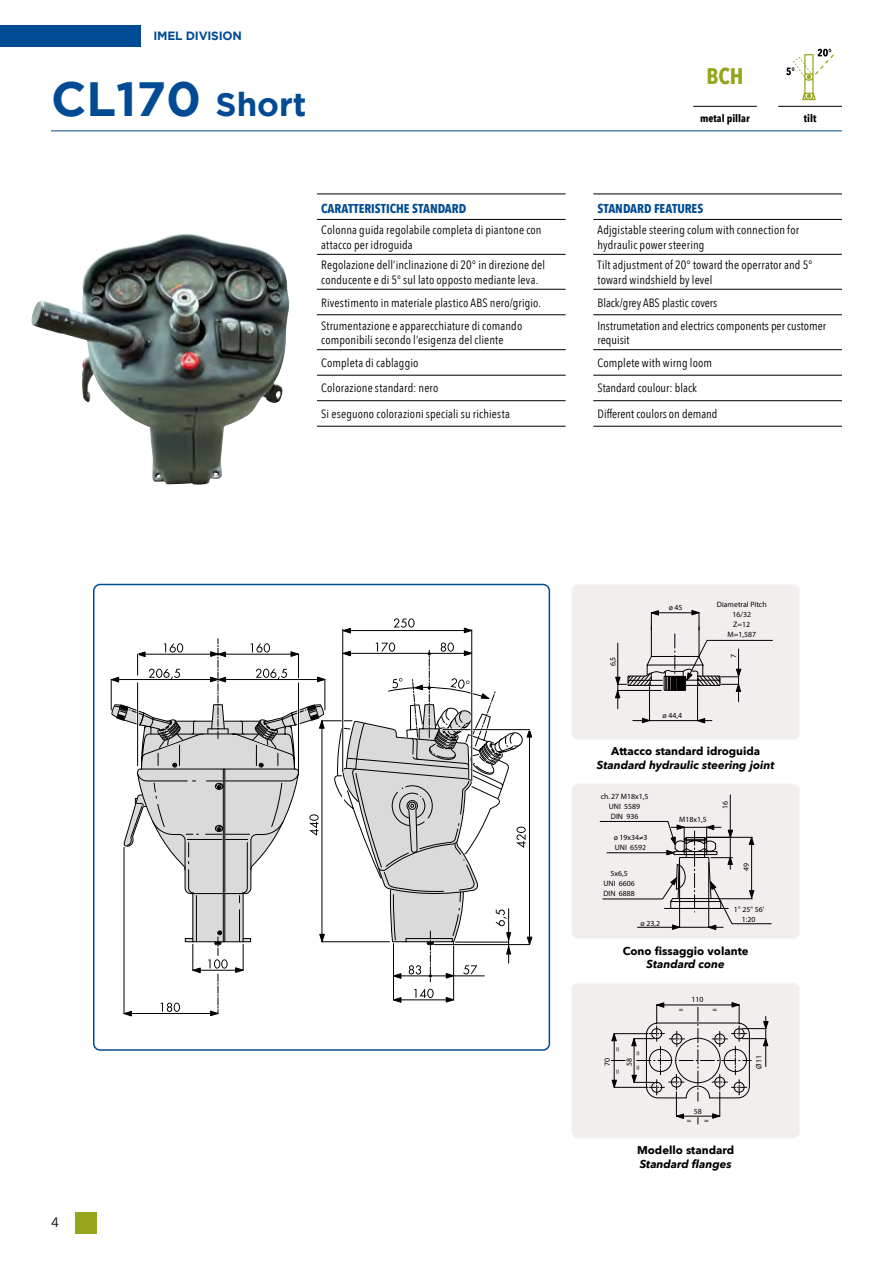
<style>
.page{position:relative;width:893px;height:1263px;background:#fff}
.page>*{position:absolute;margin:0;border:0;box-sizing:border-box;transform-origin:0 0}
.t1{font:700 48px "Gotham";color:#004b93}
.t2{font:700 22.5px "Avenir Next Condensed";color:#96a61c}
.t3{font:13.5px "Avenir Next";color:#000}
.t4{font:700 12.75px "Avenir Next Condensed";color:#004b93}
.t5{font:12px/14.4px "Avenir Next Condensed";letter-spacing:.01em;color:#000}
.t6{font:700 12px "Gotham";letter-spacing:-.02em;color:#004b93}
.t7{font:700 11.25px "Avenir Next";color:#000}
.t8{font:italic 700 11.25px "Avenir Next";color:#000}
.t9{font:700 10.5px "Avenir Next Condensed";color:#000}
.t10{font:7.8px/9.9px "Myriad Pro";color:#000;text-align:center}
.s1{font-size:33px}
</style>
<div class="page">
<div style="left:75px;top:1212px;width:22px;height:21px;background:#96a61c"></div>
<div style="left:0;top:26px;width:141px;height:21px;background:#004b93"></div>
<hr style="left:51px;top:130px;width:791px;height:1px;background:#004b93">
<hr style="left:317px;top:194px;width:249px;height:1px;background:#000">
<hr style="left:593px;top:194px;width:249px;height:1px;background:#000">
<hr style="left:317px;top:219px;width:249px;height:1px;background:#000">
<hr style="left:593px;top:219px;width:249px;height:1px;background:#000">
<hr style="left:317px;top:254px;width:249px;height:1px;background:#000">
<hr style="left:593px;top:254px;width:249px;height:1px;background:#000">
<hr style="left:317px;top:289px;width:249px;height:1px;background:#000">
<hr style="left:593px;top:289px;width:249px;height:1px;background:#000">
<hr style="left:317px;top:314px;width:249px;height:1px;background:#000">
<hr style="left:593px;top:314px;width:249px;height:1px;background:#000">
<hr style="left:317px;top:349px;width:249px;height:1px;background:#000">
<hr style="left:593px;top:349px;width:249px;height:1px;background:#000">
<hr style="left:317px;top:375px;width:249px;height:1px;background:#000">
<hr style="left:593px;top:375px;width:249px;height:1px;background:#000">
<hr style="left:317px;top:400px;width:249px;height:1px;background:#000">
<hr style="left:593px;top:400px;width:249px;height:1px;background:#000">
<hr style="left:317px;top:426px;width:249px;height:1px;background:#000">
<hr style="left:593px;top:426px;width:249px;height:1px;background:#000">
<hr style="left:693px;top:106px;width:64px;height:1px;background:#000">
<hr style="left:778px;top:106px;width:64px;height:1px;background:#000">
<svg style="left:786px;top:49px;width:48px;height:51px"></svg>
<img style="left:31px;top:234px;width:258px;height:251px">
<svg style="left:218px;top:638px;width:255px;height:305px"></svg>
<hr style="left:297px;top:654px;width:3px;height:112px;background:#fff">
<hr style="left:138px;top:654px;width:80px;height:1px;background:#000">
<hr style="left:137px;top:683px;width:1px;height:83px;background:#000">
<svg style="left:137px;top:643px;width:46px;height:36px"></svg>
<hr style="left:111px;top:679px;width:107px;height:1px;background:#000">
<svg style="left:110px;top:677px;width:9px;height:5px"></svg>
<hr style="left:111px;top:679px;width:1px;height:31px;background:#000">
<svg style="left:112px;top:704px;width:213px;height:312px"></svg>
<hr style="left:322px;top:720px;width:30px;height:1px;background:#000">
<svg style="left:334px;top:678px;width:198px;height:325px"></svg>
<hr style="left:218px;top:679px;width:107px;height:1px;background:#000">
<svg style="left:317px;top:677px;width:9px;height:5px"></svg>
<svg style="left:210px;top:677px;width:16px;height:5px"></svg>
<hr style="left:298px;top:683px;width:1px;height:89px;background:#000">
<hr style="left:325px;top:679px;width:1px;height:31px;background:#000">
<hr style="left:471px;top:652px;width:2px;height:129px;background:#fff">
<hr style="left:342px;top:652px;width:2px;height:120px;background:#fff">
<hr style="left:471px;top:630px;width:1px;height:151px;background:#000">
<hr style="left:342px;top:629px;width:1px;height:143px;background:#000">
<svg style="left:376px;top:642px;width:19px;height:10px"></svg>
<hr style="left:343px;top:653px;width:129px;height:1px;background:#000">
<svg style="left:464px;top:650px;width:9px;height:6px"></svg>
<svg style="left:342px;top:651px;width:9px;height:5px"></svg>
<svg style="left:427px;top:652px;width:4px;height:4px"></svg>
<hr style="left:343px;top:630px;width:129px;height:1px;background:#000">
<svg style="left:464px;top:628px;width:9px;height:5px"></svg>
<svg style="left:342px;top:628px;width:9px;height:5px"></svg>
<svg style="left:394px;top:618px;width:21px;height:10px"></svg>
<svg style="left:441px;top:642px;width:13px;height:10px"></svg>
<hr style="left:218px;top:654px;width:80px;height:1px;background:#000">
<svg style="left:250px;top:643px;width:49px;height:36px"></svg>
<svg style="left:210px;top:651px;width:16px;height:6px"></svg>
<div style="left:93px;top:584px;width:457px;height:467px;border:2px solid #004b93;border-radius:6px"></div>
<div style="left:572px;top:584px;width:228px;height:155px;background:#f2eeed;border-radius:6px"></div>
<svg style="left:633px;top:718px;width:17px;height:5px"></svg>
<hr style="left:697px;top:687px;width:1px;height:34px;background:#000">
<hr style="left:649px;top:687px;width:1px;height:34px;background:#000">
<hr style="left:649px;top:720px;width:49px;height:1px;background:#000">
<svg style="left:697px;top:718px;width:15px;height:5px"></svg>
<svg style="left:615px;top:610px;width:158px;height:99px"></svg>
<div style="left:571px;top:584px;width:229px;height:156px;border:1px solid #f8f5f5;border-radius:6px"></div>
<div style="left:572px;top:784px;width:228px;height:155px;background:#f2eeed;border-radius:6px"></div>
<hr style="left:730px;top:795px;width:1px;height:42px;background:#000">
<div style="left:571px;top:783px;width:229px;height:156px;border:1px solid #f8f5f5;border-radius:6px"></div>
<div style="left:572px;top:983px;width:228px;height:155px;background:#f2eeed;border-radius:6px"></div>
<hr style="left:614px;top:1033px;width:34px;height:1px;background:#000">
<hr style="left:614px;top:1087px;width:34px;height:1px;background:#000">
<hr style="left:614px;top:1034px;width:1px;height:53px;background:#000">
<svg style="left:612px;top:1080px;width:5px;height:8px"></svg>
<svg style="left:611px;top:1033px;width:6px;height:8px"></svg>
<svg style="left:611px;top:1060px;width:14px;height:1px"></svg>
<div style="left:571px;top:983px;width:229px;height:155px;border:1px solid #f8f5f5;border-radius:6px"></div>
<svg style="left:600px;top:821px;width:171px;height:109px"></svg>
<svg style="left:631px;top:1002px;width:137px;height:122px"></svg>
<p class="t6" style="left:153px;top:29px;width:90px">IMEL DIVISION</p>
<h1 class="t1" style="left:51px;top:71px;width:257px">CL170 <span class="s1">Short</span></h1>
<h2 class="t2" style="left:706px;top:62px;width:39px">BCH</h2>
<p class="t9" style="left:700px;top:112px;width:51px">metal pillar</p>
<p class="t9" style="left:804px;top:112px;width:14px">tilt</p>
<p class="t4" style="left:321px;top:201px;width:147px">CARATTERISTICHE STANDARD</p>
<p class="t4" style="left:597px;top:201px;width:107px">STANDARD FEATURES</p>
<p class="t5" style="left:321px;top:222px;width:222px">Colonna guida regolabile completa di piantone con attacco per idroguida</p>
<p class="t5" style="left:597px;top:222px;width:203px">Adjgistable steering colum with connection for hydraulic power steering</p>
<p class="t5" style="left:321px;top:257px;width:225px">Regolazione dell’inclinazione di 20° in direzione del conducente e di 5° sul lato opposto mediante leva.</p>
<p class="t5" style="left:597px;top:257px;width:216px">Tilt adjustment of 20° toward the operrator and 5° toward windshield by level</p>
<p class="t5" style="left:321px;top:295px;width:221px">Rivestimento in materiale plastico ABS nero/grigio.</p>
<p class="t5" style="left:597px;top:295px;width:121px">Black/grey ABS plastic covers</p>
<p class="t5" style="left:321px;top:318px;width:203px">Strumentazione e apparecchiature di comando componibili secondo l’esigenza del cliente</p>
<p class="t5" style="left:597px;top:318px;width:230px">Instrumetation and electrics components per customer requisit</p>
<p class="t5" style="left:321px;top:355px;width:99px">Completa di cablaggio</p>
<p class="t5" style="left:597px;top:355px;width:116px">Complete with wirng loom</p>
<p class="t5" style="left:321px;top:380px;width:119px">Colorazione standard: nero</p>
<p class="t5" style="left:597px;top:380px;width:101px">Standard coulour: black</p>
<p class="t5" style="left:321px;top:406px;width:190px">Si eseguono colorazioni speciali su richiesta</p>
<p class="t5" style="left:597px;top:406px;width:121px">Different coulors on demand</p>
<p class="t3" style="left:51px;top:1211px;width:9px">4</p>
<p class="t10" style="left:608px;top:666px;width:11px;rotate:-90deg">6,5</p>
<p class="t10" style="left:669px;top:602px;width:15px">ø 45</p>
<p class="t10" style="left:662px;top:710px;width:21px">ø 44,4</p>
<p class="t10" style="left:717px;top:600px;width:51px">Diametral Pitch<br>16/32<br>Z=12<br>M=1,587</p>
<p class="t10" style="left:728px;top:658px;width:5px;rotate:-90deg">7</p>
<p class="t7" style="left:611px;top:741px;width:151px">Attacco standard idroguida</p>
<p class="t8" style="left:597px;top:755px;width:179px">Standard hydraulic steering joint</p>
<p class="t10" style="left:601px;top:792px;width:49px">ch. 27 M18x1,5<br>UNI 5589<br>DIN 936</p>
<p class="t10" style="left:614px;top:832px;width:35px;text-align:left">ø 19x34≠3<br>UNI 6592</p>
<p class="t10" style="left:603px;top:868px;width:33px">5x6,5<br>UNI 6606<br>DIN 6888</p>
<p class="t10" style="left:641px;top:918px;width:21px">ø 23,2</p>
<p class="t10" style="left:679px;top:814px;width:29px">M18x1,5</p>
<p class="t10" style="left:720px;top:809px;width:9px;rotate:-90deg">16</p>
<p class="t10" style="left:741px;top:871px;width:9px;rotate:-90deg">49</p>
<p class="t10" style="left:734px;top:904px;width:32px">1 25" 56'<br>1:20</p>
<p class="t7" style="left:623px;top:941px;width:127px">Cono fissaggio volante</p>
<p class="t8" style="left:646px;top:954px;width:80px">Standard cone</p>
<p class="t10" style="left:602px;top:1066px;width:9px;rotate:-90deg">70</p>
<p class="t10" style="left:624px;top:1066px;width:9px;rotate:-90deg">58</p>
<p class="t10" style="left:633px;top:1070px;width:6px;rotate:-90deg">=</p>
<p class="t10" style="left:612px;top:1074px;width:6px;rotate:-90deg">=</p>
<p class="t10" style="left:679px;top:1004px;width:6px">=</p>
<p class="t10" style="left:692px;top:995px;width:13px">110</p>
<p class="t10" style="left:694px;top:1106px;width:9px">58</p>
<p class="t10" style="left:687px;top:1116px;width:6px">=</p>
<p class="t7" style="left:637px;top:1140px;width:99px">Modello standard</p>
<p class="t8" style="left:640px;top:1154px;width:93px">Standard flanges</p>
<p class="t10" style="left:754px;top:1068px;width:15px;rotate:-90deg">Ø11</p>
</div>
